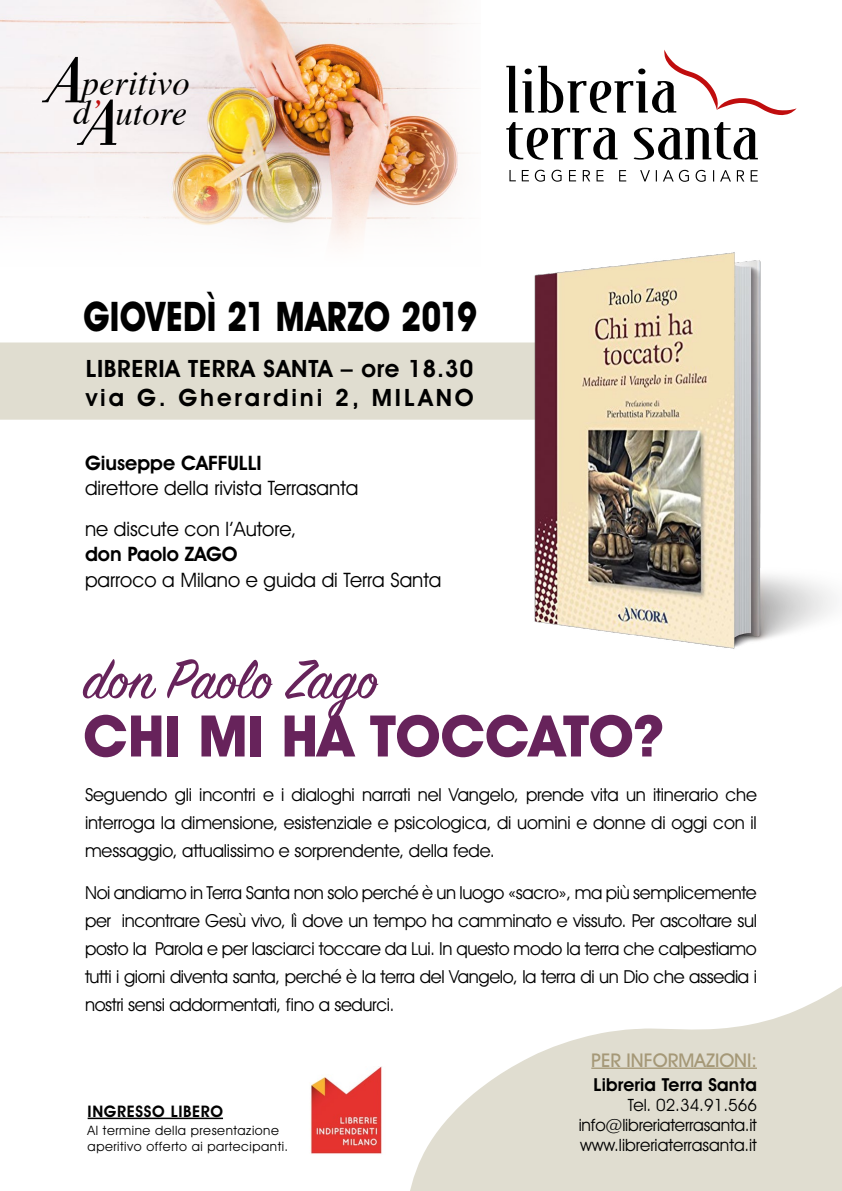
<style>
.page{position:relative;width:842px;height:1191px;background:#fff}
.page>*{position:absolute;margin:0;border:0;box-sizing:border-box;transform-origin:0 0}
.t1{font:61.4px "Sign Painter House Script";color:#67235b}
.t2{font:700 57.6px "Avant Garde IT Cby BT";color:#67235b}
.t3{font:700 41px "Avant Garde IT Cby BT";letter-spacing:.01em;color:#000;scale:.82 1}
.t4{font:italic 34.7px/29.7px "Times";color:#000}
.t5{font:600 24px/29px "Avant Garde IT Cby BT";letter-spacing:.03em;color:#000}
.t6{font:20px/41px "Avant Garde IT Cby BT";color:#000}
.t7{font:600 20px "Avant Garde IT Cby BT";color:#000}
.t8{font:500 19px "Avant Garde IT Cby BT";color:#a59877}
.t9{font:18px/28px "Avant Garde IT Cby BT";letter-spacing:-.015em;color:#000;text-align:justify}
.t10{font:600 18px "Avant Garde IT Cby BT";letter-spacing:.01em;color:#000}
.t11{font:17px/20px "Avant Garde IT Cby BT";letter-spacing:-.005em;color:#000;text-align:justify}
.t12{font:600 16px "Avant Garde IT Cby BT";letter-spacing:.04em;color:#000}
.t13{font:13px/16px "Avant Garde IT Cby BT";letter-spacing:.04em;color:#000}
.s1{color:#c00d0e}
</style>
<div class="page">
<img style="left:0;top:0;width:420px;height:243px">
<svg style="left:506px;top:122px;width:112px;height:38px"></svg>
<svg style="left:634px;top:122px;width:124px;height:38px"></svg>
<svg style="left:509px;top:170px;width:7px;height:11px"></svg>
<svg style="left:522px;top:170px;width:7px;height:11px"></svg>
<svg style="left:535px;top:170px;width:10px;height:12px"></svg>
<svg style="left:551px;top:170px;width:11px;height:12px"></svg>
<svg style="left:569px;top:170px;width:7px;height:11px"></svg>
<svg style="left:583px;top:170px;width:7px;height:11px"></svg>
<svg style="left:596px;top:170px;width:8px;height:11px"></svg>
<svg style="left:619px;top:170px;width:7px;height:11px"></svg>
<svg style="left:640px;top:170px;width:10px;height:11px"></svg>
<svg style="left:663px;top:170px;width:26px;height:12px"></svg>
<svg style="left:695px;top:170px;width:11px;height:12px"></svg>
<svg style="left:720px;top:170px;width:11px;height:11px"></svg>
<svg style="left:737px;top:170px;width:7px;height:12px"></svg>
<svg style="left:751px;top:170px;width:7px;height:12px"></svg>
<svg style="left:506px;top:50px;width:291px;height:65px"></svg>
<svg style="left:42px;top:57px;width:74px;height:88px"></svg>
<svg style="left:410px;top:986px;width:432px;height:205px;fill:#e0ddd0"></svg>
<img style="left:310px;top:1066px;width:72px;height:88px">
<div style="left:0;top:342px;width:517px;height:78px;background:#e0ddd0"></div>
<img style="left:517px;top:252px;width:317px;height:397px">
<hr style="left:591px;top:1067px;width:166px;height:1px;background:#a59877">
<hr style="left:88px;top:1117px;width:135px;height:2px;background:#000">
<div style="left:46px;top:623px;width:653px;height:172px;background:#fff"></div>
<h3 class="t4" style="left:73px;top:67px;width:118px">peritivo d<span class="s1">’</span> utore</h3>
<h3 class="t3" style="left:83px;top:291px;width:481px">GIOVEDÌ 21 MARZO 2019</h3>
<h3 class="t5" style="left:86px;top:354px;width:390px">LIBRERIA TERRA SANTA – ore 18.30 via G. Gherardini 2, MILANO</h3>
<p class="t7" style="left:85px;top:451px;width:178px">Giuseppe CAFFULLI</p>
<p class="t6" style="left:85px;top:467px;width:275px">direttore della rivista Terrasanta ne discute con l’Autore,</p>
<p class="t7" style="left:85px;top:542px;width:154px">don Paolo ZAGO</p>
<p class="t6" style="left:85px;top:559px;width:358px">parroco a Milano e guida di Terra Santa</p>
<h1 class="t1" style="left:83px;top:641px;width:296px">don Paolo Zago</h1>
<h2 class="t2" style="left:83px;top:701px;width:583px">CHI MI HA TOCCATO?</h2>
<p class="t9" style="left:85px;top:780px;width:673px">Seguendo gli incontri e i dialoghi narrati nel Vangelo, prende vita un itinerario che interroga la dimensione, esistenziale e psicologica, di uomini e donne di oggi con il messaggio, attualissimo e sorprendente, della fede.</p>
<p class="t9" style="left:85px;top:878px;width:673px">Noi andiamo in Terra Santa non solo perché è un luogo «sacro», ma più semplicemente per incontrare Gesù vivo, lì dove un tempo ha camminato e vissuto. Per ascoltare sul posto la Parola e per lasciarci toccare da Lui. In questo modo la terra che calpestiamo tutti i giorni diventa santa, perché è la terra del Vangelo, la terra di un Dio che assedia i nostri sensi addormentati, fino a sedurci.</p>
<p class="t12" style="left:88px;top:1101px;width:137px">INGRESSO LIBERO</p>
<p class="t13" style="left:88px;top:1122px;width:202px">Al termine della presentazione aperitivo offerto ai partecipanti.</p>
<p class="t8" style="left:591px;top:1048px;width:167px">PER INFORMAZIONI:</p>
<p class="t10" style="left:594px;top:1074px;width:165px">Libreria Terra Santa</p>
<p class="t11" style="left:579px;top:1095px;width:180px;text-indent:49px">Tel. 02.34.91.566 info@libreriaterrasanta.it www.libreriaterrasanta.it</p>
</div>
